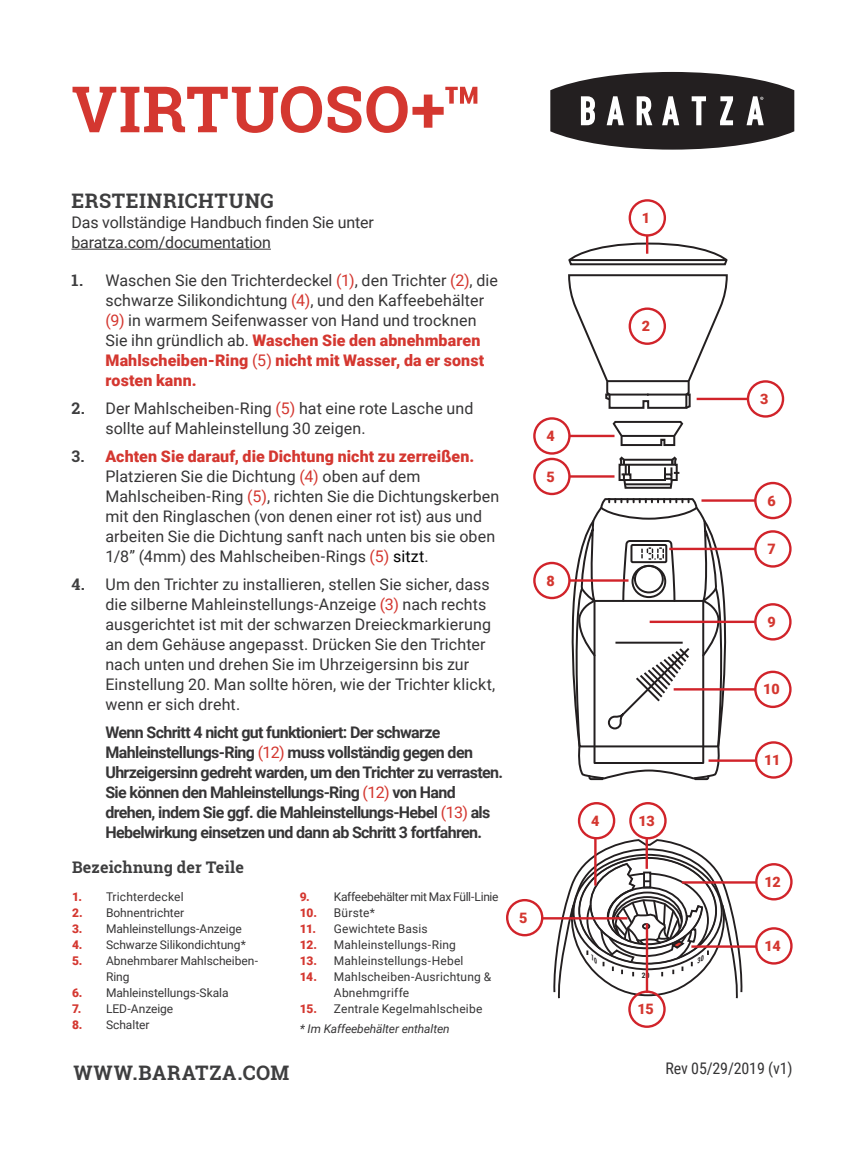
<style>
.page{position:relative;width:864px;height:1152px;background:#fff}
.page>*{position:absolute;margin:0;border:0;box-sizing:border-box;transform-origin:0 0}
.intro{font:700 64px "Roboto Slab";letter-spacing:.015em;color:#d43730}
.t1{font:700 20px "Roboto Slab";letter-spacing:.03em;color:#3e3e3f}
.t2{font:16px/20px "Roboto";letter-spacing:.005em;color:#363536}
.t3{font:700 16px/20px "Roboto";letter-spacing:-.04em;color:#363536}
.t4{font:700 16px "Roboto Slab";letter-spacing:.01em;color:#3e3e3f}
.t5{font:16px "Roboto Condensed";letter-spacing:-.01em;color:#363536}
.t6{font:900 14.4px "Roboto";letter-spacing:-.01em;color:#d43730}
.t7{font:12px/16px "Roboto";color:#363536}
.t8{font:12px "Roboto";letter-spacing:-.025em;color:#363536}
.t9{font:italic 12px "Roboto";letter-spacing:-.01em;color:#363536}
.t10{font:700 7.6px "Roboto Condensed";color:#231f20}
.s1{font-family:"Roboto Slab";font-weight:700;color:#3e3e3f}
.s2{color:#d43730}
.s3{font-weight:900;color:#d43730}
.s4{color:#000}
.s5{font-weight:400;color:#d43730}
</style>
<div class="page">
<svg style="left:618px;top:456px;width:61px;height:33px"></svg>
<hr style="left:625px;top:483px;width:46px;height:2px;background:#231f20">
<svg style="left:611px;top:420px;width:73px;height:26px"></svg>
<hr style="left:622px;top:435px;width:52px;height:2px;background:#231f20">
<svg style="left:568px;top:274px;width:161px;height:135px"></svg>
<svg style="left:565px;top:498px;width:168px;height:282px"></svg>
<svg style="left:587px;top:774px;width:18px;height:7px"></svg>
<svg style="left:693px;top:774px;width:17px;height:7px"></svg>
<svg style="left:574px;top:499px;width:150px;height:266px"></svg>
<hr style="left:615px;top:642px;width:68px;height:2px;background:#231f20">
<div style="left:629px;top:307px;width:37px;height:38px;border:2px solid #d1232a;border-radius:50%"></div>
<div style="left:755px;top:741px;width:37px;height:38px;border:2px solid #d1232a;border-radius:50%"></div>
<hr style="left:709px;top:759px;width:47px;height:3px;background:#d1232a">
<div style="left:533px;top:458px;width:38px;height:37px;border:2px solid #d1232a;border-radius:50%"></div>
<hr style="left:569px;top:475px;width:46px;height:3px;background:#d1232a">
<div style="left:533px;top:562px;width:38px;height:37px;border:2px solid #d1232a;border-radius:50%"></div>
<hr style="left:569px;top:579px;width:60px;height:3px;background:#d1232a">
<div style="left:533px;top:417px;width:38px;height:38px;border:2px solid #d1232a;border-radius:50%"></div>
<hr style="left:569px;top:435px;width:46px;height:2px;background:#d1232a">
<div style="left:754px;top:603px;width:38px;height:38px;border:2px solid #d1232a;border-radius:50%"></div>
<hr style="left:650px;top:621px;width:106px;height:2px;background:#d1232a">
<div style="left:754px;top:671px;width:38px;height:37px;border:2px solid #d1232a;border-radius:50%"></div>
<hr style="left:674px;top:688px;width:82px;height:3px;background:#d1232a">
<div style="left:754px;top:530px;width:38px;height:38px;border:2px solid #d1232a;border-radius:50%"></div>
<hr style="left:669px;top:548px;width:87px;height:2px;background:#d1232a">
<div style="left:754px;top:482px;width:38px;height:37px;border:2px solid #d1232a;border-radius:50%"></div>
<hr style="left:701px;top:499px;width:55px;height:3px;background:#d1232a">
<div style="left:629px;top:199px;width:37px;height:38px;border:2px solid #d1232a;border-radius:50%"></div>
<svg style="left:568px;top:235px;width:160px;height:31px"></svg>
<div style="left:747px;top:380px;width:37px;height:38px;border:2px solid #d1232a;border-radius:50%"></div>
<hr style="left:697px;top:398px;width:50px;height:2px;background:#d1232a">
<div style="left:506px;top:899px;width:37px;height:37px;border:2px solid #d1232a;border-radius:50%"></div>
<hr style="left:541px;top:917px;width:86px;height:3px;background:#d1232a">
<div style="left:755px;top:863px;width:38px;height:38px;border:2px solid #d1232a;border-radius:50%"></div>
<hr style="left:682px;top:881px;width:74px;height:3px;background:#d1232a">
<div style="left:755px;top:927px;width:38px;height:38px;border:2px solid #d1232a;border-radius:50%"></div>
<hr style="left:691px;top:945px;width:65px;height:3px;background:#d1232a">
<div style="left:629px;top:802px;width:38px;height:37px;border:2px solid #d1232a;border-radius:50%"></div>
<div style="left:578px;top:802px;width:37px;height:37px;border:2px solid #d1232a;border-radius:50%"></div>
<div style="left:628px;top:990px;width:38px;height:38px;border:2px solid #d1232a;border-radius:50%"></div>
<svg style="left:550px;top:72px;width:244px;height:78px"></svg>
<hr style="left:71px;top:249px;width:200px;height:1px;background:#363536">
<svg style="left:553px;top:838px;width:190px;height:162px"></svg>
<p class="intro" style="left:71px;top:65px;width:412px">VIRTUOSO+™</p>
<p class="t1" style="left:71px;top:187px;width:204px">ERSTEINRICHTUNG</p>
<p class="t2" style="left:71px;top:212px;width:304px">Das vollständige Handbuch finden Sie unter baratza.com/documentation</p>
<p class="t2" style="left:105px;top:270px;width:394px;text-indent:-34px"><span class="s1">1.</span> Waschen Sie den Trichterdeckel <span class="s2">(1)</span>, den Trichter <span class="s2">(2)</span>, die schwarze Silikondichtung <span class="s2">(4)</span>, und den Kaffeebehälter <span class="s2">(9)</span> in warmem Seifenwasser von Hand und trocknen Sie ihn gründlich ab. <span class="s3">Waschen Sie den abnehmbaren Mahlscheiben-Ring</span> <span class="s2">(5)</span> <span class="s3">nicht mit Wasser, da er sonst rosten kann.</span></p>
<p class="t2" style="left:105px;top:398px;width:370px;text-indent:-34px"><span class="s1">2.</span> Der Mahlscheiben-Ring <span class="s2">(5)</span> hat eine rote Lasche und sollte auf Mahleinstellung 30 zeigen.</p>
<p class="t2" style="left:105px;top:446px;width:395px;text-indent:-34px"><span class="s1">3.</span> <span class="s3">Achten Sie darauf, die Dichtung nicht zu zerreißen.<br></span>Platzieren Sie die Dichtung <span class="s2">(4)</span> oben auf dem Mahlscheiben-Ring <span class="s2">(5)</span>, richten Sie die Dichtungskerben mit den Ringlaschen (von denen einer rot ist) aus und arbeiten Sie die Dichtung sanft nach unten bis sie oben 1/8” (4mm) des Mahlscheiben-Rings <span class="s2">(5)</span> <span class="s4">sitzt</span>.</p>
<p class="t2" style="left:105px;top:574px;width:391px;text-indent:-34px"><span class="s1">4.</span> Um den Trichter zu installieren, stellen Sie sicher, dass die silberne Mahleinstellungs-Anzeige <span class="s2">(3)</span> nach rechts ausgerichtet ist mit der schwarzen Dreieckmarkierung an dem Gehäuse angepasst. Drücken Sie den Trichter nach unten und drehen Sie im Uhrzeigersinn bis zur Einstellung 20. Man sollte hören, wie der Trichter klickt, wenn er sich dreht.</p>
<p class="t3" style="left:105px;top:722px;width:399px">Wenn Schritt 4 nicht gut funktioniert: Der schwarze Mahleinstellungs-Ring <span class="s5">(12)</span> muss vollständig gegen den Uhrzeigersinn gedreht warden, um den Trichter zu verrasten.<br>Sie können den Mahleinstellungs-Ring <span class="s5">(12)</span> von Hand drehen, indem Sie ggf. die Mahleinstellungs-Hebel <span class="s5">(13)</span> als Hebelwirkung einsetzen und dann ab Schritt 3 fortfahren.</p>
<p class="t4" style="left:72px;top:856px;width:173px">Bezeichnung der Teile</p>
<p class="t7" style="left:72px;top:888px;width:113px"><span class="s3">1.</span> Trichterdeckel</p>
<p class="t7" style="left:72px;top:904px;width:114px"><span class="s3">2.</span> Bohnentrichter</p>
<p class="t7" style="left:72px;top:920px;width:171px"><span class="s3">3.</span> Mahleinstellungs-Anzeige</p>
<p class="t7" style="left:72px;top:936px;width:175px"><span class="s3">4.</span> Schwarze Silikondichtung*</p>
<p class="t7" style="left:106px;top:952px;width:154px;text-indent:-34px"><span class="s3">5.</span> Abnehmbarer Mahlscheiben-<br>Ring</p>
<p class="t7" style="left:72px;top:984px;width:158px"><span class="s3">6.</span> Mahleinstellungs-Skala</p>
<p class="t7" style="left:72px;top:1000px;width:103px"><span class="s3">7.</span> LED-Anzeige</p>
<p class="t7" style="left:72px;top:1016px;width:79px"><span class="s3">8.</span> Schalter</p>
<p class="t8" style="left:300px;top:888px;width:200px"><span class="s3">9.</span> Kaffeebehälter mit Max Füll-Linie</p>
<p class="t7" style="left:300px;top:904px;width:76px"><span class="s3">10.</span> Bürste*</p>
<p class="t7" style="left:300px;top:920px;width:129px"><span class="s3">11.</span> Gewichtete Basis</p>
<p class="t7" style="left:300px;top:936px;width:158px"><span class="s3">12.</span> Mahleinstellungs-Ring</p>
<p class="t7" style="left:300px;top:952px;width:165px"><span class="s3">13.</span> Mahleinstellungs-Hebel</p>
<p class="t7" style="left:334px;top:968px;width:159px;text-indent:-34px"><span class="s3">14.</span> Mahlscheiben-Ausrichtung &amp;<br>Abnehmgriffe</p>
<p class="t7" style="left:300px;top:1000px;width:184px"><span class="s3">15.</span> Zentrale Kegelmahlscheibe</p>
<p class="t9" style="left:300px;top:1020px;width:151px">* Im Kaffeebehälter enthalten</p>
<p class="t1" style="left:73px;top:1059px;width:218px">WWW.BARATZA.COM</p>
<p class="t6" style="left:519px;top:908px;width:10px">5</p>
<p class="t6" style="left:546px;top:426px;width:10px">4</p>
<p class="t6" style="left:546px;top:466px;width:10px">5</p>
<p class="t6" style="left:546px;top:570px;width:10px">8</p>
<p class="t6" style="left:642px;top:208px;width:10px">1</p>
<p class="t6" style="left:642px;top:316px;width:10px">2</p>
<p class="t6" style="left:760px;top:389px;width:10px">3</p>
<p class="t6" style="left:767px;top:490px;width:10px">6</p>
<p class="t6" style="left:767px;top:539px;width:10px">7</p>
<p class="t6" style="left:767px;top:612px;width:10px">9</p>
<p class="t6" style="left:763px;top:679px;width:18px">10</p>
<p class="t6" style="left:591px;top:811px;width:10px">4</p>
<p class="t6" style="left:638px;top:811px;width:18px">13</p>
<p class="t6" style="left:764px;top:750px;width:18px">11</p>
<p class="t6" style="left:764px;top:872px;width:18px">12</p>
<p class="t10" style="left:642px;top:970px;width:9px">20</p>
<p class="t6" style="left:637px;top:999px;width:18px">15</p>
<p class="t6" style="left:764px;top:936px;width:18px">14</p>
<p class="t5" style="left:666px;top:1057px;width:129px">Rev 05/29/2019 (v1)</p>
</div>
